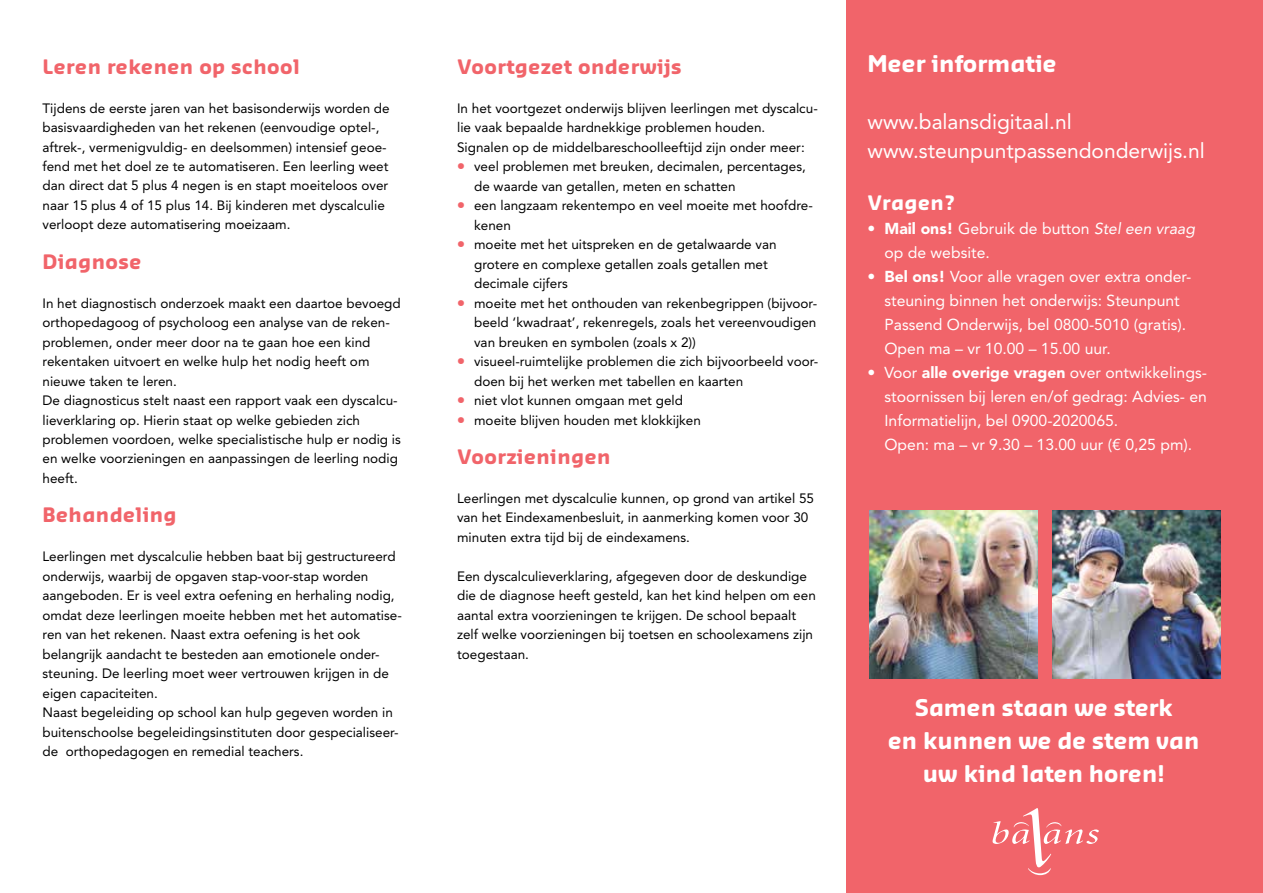
<style>
.page{position:relative;width:1263px;height:893px;background:#fff}
.page>*{position:absolute;margin:0;border:0;box-sizing:border-box;transform-origin:0 0}
.t1{font:700 22.5px/33px "Sansa Soft Std";color:#fff;text-align:center}
.t2{font:21px/28.5px "Avenir LT Std";color:#fff}
.t3{font:700 19.5px "Sansa Soft Std";letter-spacing:.02em;color:#f1646a}
.t4{font:700 19.5px "Sansa Soft Std";letter-spacing:.02em;color:#fff}
.t5{font:15.75px/24px "Avenir LT Std";color:#fff}
.t6{font:13.5px/19.5px "Avenir LT Std";color:#000}
.s1{font-family:"Sansa Soft Std";font-weight:700;font-size:15.75px;color:#f1646a}
.s2{font-weight:900}
.s3{font-style:italic}
</style>
<div class="page">
<div style="left:846px;top:0;width:417px;height:893px;background:#f1646a"></div>
<img style="left:869px;top:510px;width:169px;height:169px">
<img style="left:1052px;top:510px;width:168px;height:169px">
<svg style="left:992px;top:808px;width:107px;height:67px"></svg>
<h3 class="t3" style="left:43px;top:53px;width:259px">Leren rekenen op school</h3>
<p class="t6" style="left:43px;top:98px;width:349px">Tijdens de eerste jaren van het basisonderwijs worden de basisvaardigheden van het rekenen (eenvoudige optel-, aftrek-, vermenigvuldig- en deelsommen) intensief geoe&shy;fend met het doel ze te automatiseren. Een leerling weet dan direct dat 5 plus 4 negen is en stapt moeiteloos over naar 15 plus 4 of 15 plus 14. Bij kinderen met dyscalculie verloopt deze automatisering moeizaam.</p>
<h3 class="t3" style="left:43px;top:248px;width:100px">Diagnose</h3>
<p class="t6" style="left:43px;top:293px;width:360px">In het diagnostisch onderzoek maakt een daartoe bevoegd orthopedagoog of psycholoog een analyse van de reken&shy;problemen, onder meer door na te gaan hoe een kind rekentaken uitvoert en welke hulp het nodig heeft om nieuwe taken te leren.<br>De diagnosticus stelt naast een rapport vaak een dyscalcu&shy;lieverklaring op. Hierin staat op welke gebieden zich problemen voordoen, welke specialistische hulp er nodig is en welke voorzieningen en aanpassingen de leerling nodig heeft.</p>
<h3 class="t3" style="left:43px;top:502px;width:136px">Behandeling</h3>
<p class="t6" style="left:43px;top:547px;width:361px">Leerlingen met dyscalculie hebben baat bij gestructureerd onderwijs, waarbij de opgaven stap-voor-stap worden aangeboden. Er is veel extra oefening en herhaling nodig, omdat deze leerlingen moeite hebben met het automatise&shy;ren van het rekenen. Naast extra oefening is het ook belangrijk aandacht te besteden aan emotionele onder&shy;steuning. De leerling moet weer vertrouwen krijgen in de eigen capaciteiten.<br>Naast begeleiding op school kan hulp gegeven worden in buitenschoolse begeleidingsinstituten door gespecialiseer&shy;de orthopedagogen en remedial teachers.</p>
<h3 class="t3" style="left:457px;top:53px;width:226px">Voortgezet onderwijs</h3>
<p class="t6" style="left:457px;top:98px;width:362px">In het voortgezet onderwijs blijven leerlingen met dyscalcu&shy;lie vaak bepaalde hardnekkige problemen houden.<br>Signalen op de middelbareschoolleeftijd zijn onder meer:</p>
<p class="t6" style="left:474px;top:157px;width:333px;text-indent:-17px"><span class="s1">•</span> veel problemen met breuken, decimalen, percentages, de waarde van getallen, meten en schatten</p>
<p class="t6" style="left:474px;top:196px;width:340px;text-indent:-17px"><span class="s1">•</span> een langzaam rekentempo en veel moeite met hoofdre&shy;kenen</p>
<p class="t6" style="left:474px;top:235px;width:304px;text-indent:-17px"><span class="s1">•</span> moeite met het uitspreken en de getalwaarde van grotere en complexe getallen zoals getallen met decimale cijfers</p>
<p class="t6" style="left:474px;top:293px;width:344px;text-align:justify;text-indent:-17px"><span class="s1">•</span> moeite met het onthouden van rekenbegrippen (bijvoor&shy;beeld ‘kwadraat’, rekenregels, zoals het vereenvoudigen van breuken en symbolen (zoals x 2))</p>
<p class="t6" style="left:474px;top:352px;width:346px;text-indent:-17px"><span class="s1">•</span> visueel-ruimtelijke problemen die zich bijvoorbeeld voor&shy;doen bij het werken met tabellen en kaarten</p>
<p class="t6" style="left:457px;top:391px;width:227px"><span class="s1">•</span> niet vlot kunnen omgaan met geld</p>
<p class="t6" style="left:457px;top:410px;width:245px"><span class="s1">•</span> moeite blijven houden met klokkijken</p>
<h3 class="t3" style="left:457px;top:443px;width:155px">Voorzieningen</h3>
<p class="t6" style="left:457px;top:488px;width:358px">Leerlingen met dyscalculie kunnen, op grond van artikel 55 van het Eindexamenbesluit, in aanmerking komen voor 30 minuten extra tijd bij de eindexamens.</p>
<p class="t6" style="left:457px;top:566px;width:360px">Een dyscalculieverklaring, afgegeven door de deskundige die de diagnose heeft gesteld, kan het kind helpen om een aantal extra voorzieningen te krijgen. De school bepaalt zelf welke voorzieningen bij toetsen en schoolexamens zijn toegestaan.</p>
<h1 class="t1" style="left:867px;top:46px;width:191px">Meer informatie</h1>
<h2 class="t2" style="left:867px;top:108px;width:339px">www.balansdigitaal.nl www.steunpuntpassendonderwijs.nl</h2>
<h3 class="t4" style="left:867px;top:190px;width:88px">Vragen?</h3>
<p class="t5" style="left:884px;top:217px;width:312px;text-indent:-17px"><span class="s2">• Mail ons!</span> Gebruik de button <span class="s3">Stel een vraag </span>op de website.</p>
<p class="t5" style="left:884px;top:265px;width:308px;text-indent:-17px"><span class="s2">• Bel ons!</span> Voor alle vragen over extra onder&shy;steuning binnen het onderwijs: Steunpunt Passend Onderwijs, bel 0800-5010 (gratis).<br>Open ma – vr 10.00 – 15.00 uur.</p>
<p class="t5" style="left:884px;top:361px;width:324px;text-indent:-17px"><span class="s2">•</span> Voor <span class="s2">alle overige vragen</span> over ontwikkelings&shy;stoornissen bij leren en/of gedrag: Advies- en Informatielijn, bel 0900-2020065.<br>Open: ma – vr 9.30 – 13.00 uur (€ 0,25 pm).</p>
<h1 class="t1" style="left:888px;top:690px;width:313px">Samen staan we sterk<br>en kunnen we de stem van uw kind laten horen!</h1>
</div>
